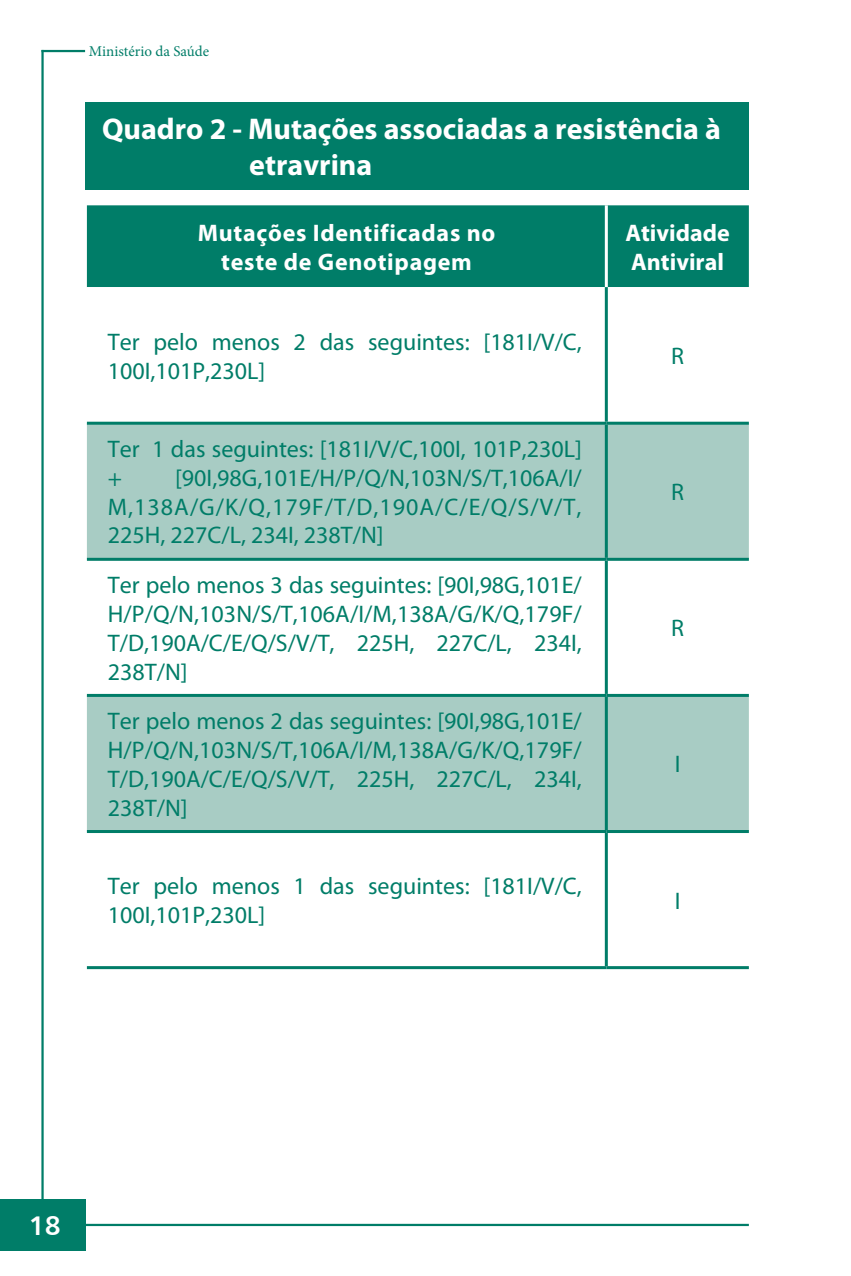
<style>
.page{position:relative;width:851px;height:1276px;background:#fff}
.page>*{position:absolute;margin:0;border:0;box-sizing:border-box;transform-origin:0 0}
.t1{font:700 30px/36px "Myriad Pro";color:#fff}
.t2{font:27px "Humanist 777 BT Bold B";color:#fff}
.t3{font:24px/28.8px "Myriad Pro";color:#007d68}
.t4{font:700 24px/28.8px "Myriad Pro";letter-spacing:.03em;color:#fff;text-align:center}
.t5{font:700 24px/28.8px "Myriad Pro";color:#fff}
.t6{font:15px "Minion Pro";color:#007d68}
</style>
<div class="page">
<hr style="left:85px;top:1223px;width:663px;height:3px;background:#007d68">
<hr style="left:41px;top:50px;width:44px;height:2px;background:#007d68">
<hr style="left:41px;top:50px;width:3px;height:1149px;background:#007d68">
<div style="left:0;top:1199px;width:85px;height:51px;background:#007d68"></div>
<div style="left:87px;top:205px;width:661px;height:82px;background:#007d68"></div>
<svg style="left:87px;top:425px;width:661px;height:405px;fill:#a8ccc4"></svg>
<hr style="left:604px;top:205px;width:3px;height:82px;background:#fff">
<hr style="left:604px;top:287px;width:3px;height:135px;background:#007d68">
<hr style="left:87px;top:422px;width:519px;height:3px;background:#007d68">
<hr style="left:606px;top:422px;width:142px;height:3px;background:#007d68">
<hr style="left:604px;top:425px;width:3px;height:133px;background:#007d68">
<hr style="left:87px;top:558px;width:519px;height:3px;background:#007d68">
<hr style="left:606px;top:558px;width:142px;height:3px;background:#007d68">
<hr style="left:604px;top:561px;width:3px;height:133px;background:#007d68">
<hr style="left:87px;top:694px;width:519px;height:3px;background:#007d68">
<hr style="left:606px;top:694px;width:142px;height:3px;background:#007d68">
<hr style="left:604px;top:697px;width:3px;height:133px;background:#007d68">
<hr style="left:87px;top:830px;width:519px;height:3px;background:#007d68">
<hr style="left:606px;top:830px;width:142px;height:3px;background:#007d68">
<hr style="left:604px;top:833px;width:3px;height:133px;background:#007d68">
<hr style="left:87px;top:966px;width:519px;height:3px;background:#007d68">
<hr style="left:606px;top:966px;width:142px;height:3px;background:#007d68">
<div style="left:85px;top:102px;width:663px;height:87px;background:#007d68"></div>
<p class="t6" style="left:89px;top:42px;width:122px">Ministério da Saúde</p>
<p class="t1" style="left:249px;top:110px;width:473px;text-indent:-147px">Quadro 2 - Mutações associadas a resistência à etravrina</p>
<p class="t4" style="left:198px;top:217px;width:299px">Mutações Identificadas no teste de Genotipagem</p>
<p class="t5" style="left:625px;top:217px;width:106px">Atividade<br>Antiviral</p>
<p class="t3" style="left:108px;top:327px;width:475px">Ter pelo menos 2 das seguintes: [181I/V/C,<br>100I,101P,230L]</p>
<p class="t3" style="left:108px;top:434px;width:475px">Ter 1 das seguintes: [181I/V/C,100I, 101P,230L] +</p>
<p class="t3" style="left:108px;top:463px;width:475px;text-align:justify;text-indent:67px">[90I,98G,101E/H/P/Q/N,103N/S/T,106A/I/ M,138A/G/K/Q,179F/T/D,190A/C/E/Q/S/V/T, 225H, 227C/L, 234I, 238T/N]</p>
<p class="t3" style="left:108px;top:570px;width:475px;text-align:justify">Ter pelo menos 3 das seguintes: [90I,98G,101E/ H/P/Q/N,103N/S/T,106A/I/M,138A/G/K/Q,179F/ T/D,190A/C/E/Q/S/V/T, 225H, 227C/L, 234I, 238T/N]</p>
<p class="t3" style="left:108px;top:706px;width:475px;text-align:justify">Ter pelo menos 2 das seguintes: [90I,98G,101E/ H/P/Q/N,103N/S/T,106A/I/M,138A/G/K/Q,179F/ T/D,190A/C/E/Q/S/V/T, 225H, 227C/L, 234I, 238T/N]</p>
<p class="t3" style="left:108px;top:871px;width:475px">Ter pelo menos 1 das seguintes: [181I/V/C,<br>100I,101P,230L]</p>
<p class="t3" style="left:671px;top:341px;width:14px">R</p>
<p class="t3" style="left:671px;top:477px;width:14px">R</p>
<p class="t3" style="left:671px;top:613px;width:14px">R</p>
<p class="t3" style="left:674px;top:749px;width:7px">I</p>
<p class="t3" style="left:674px;top:885px;width:7px">I</p>
<p class="t2" style="left:29px;top:1208px;width:34px">18</p>
</div>
